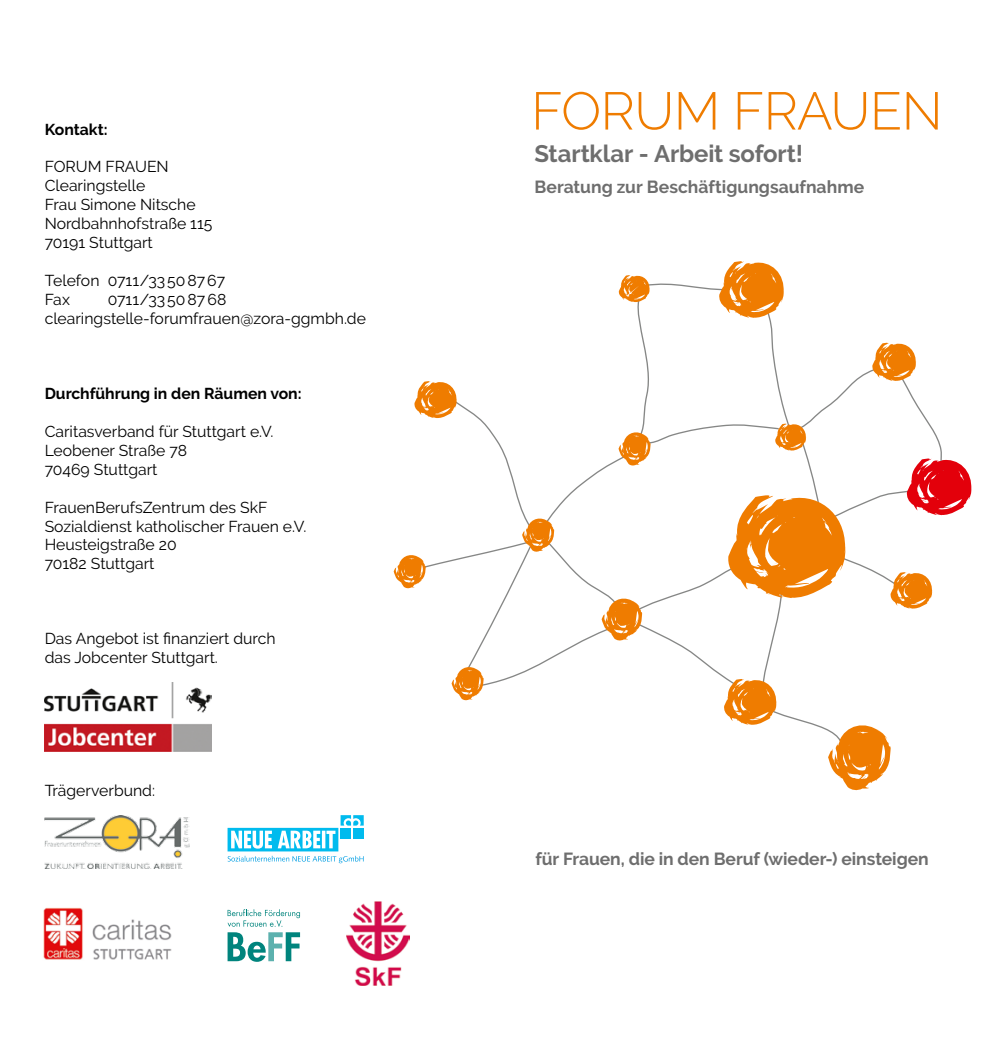
<style>
.page{position:relative;width:983px;height:1042px;background:#fff}
.page>*{position:absolute;margin:0;border:0;box-sizing:border-box;transform-origin:0 0}
.t1{font:300 52.85px "Raleway";letter-spacing:-.01em;color:#ef7c00}
.t2{font:700 23.97px "Raleway";letter-spacing:-.01em;color:#6e6e6e}
.t3{font:700 17.5px "Raleway";color:#6e6e6e}
.t4{font:15.75px/18.9px "Raleway";color:#000}
.t5{font:700 15.75px "Raleway";color:#000}
</style>
<div class="page">
<img style="left:347px;top:901px;width:62px;height:85px">
<img style="left:45px;top:815px;width:145px;height:54px">
<svg style="left:227px;top:815px;width:136px;height:48px"></svg>
<img style="left:43px;top:907px;width:129px;height:53px">
<svg style="left:227px;top:909px;width:73px;height:53px"></svg>
<img style="left:45px;top:682px;width:167px;height:69px">
<svg style="left:393px;top:261px;width:579px;height:530px"></svg>
<p class="t5" style="left:45px;top:120px;width:64px">Kontakt:</p>
<p class="t4" style="left:45px;top:157px;width:126px">FORUM FRAUEN</p>
<p class="t4" style="left:45px;top:176px;width:102px">Clearingstelle</p>
<p class="t4" style="left:45px;top:195px;width:152px">Frau Simone Nitsche</p>
<p class="t4" style="left:45px;top:214px;width:169px">Nordbahnhofstraße 115</p>
<p class="t4" style="left:45px;top:233px;width:110px">70191 Stuttgart</p>
<p class="t4" style="left:45px;top:271px;width:182px">Telefon 0711/33508767</p>
<p class="t4" style="left:45px;top:290px;width:27px">Fax</p>
<p class="t4" style="left:108px;top:290px;width:120px">0711/33508768</p>
<p class="t4" style="left:45px;top:308px;width:323px">clearingstelle-forumfrauen@zora-ggmbh.de</p>
<p class="t5" style="left:45px;top:385px;width:258px">Durchführung in den Räumen von:</p>
<p class="t4" style="left:45px;top:422px;width:230px">Caritasverband für Stuttgart e.V.</p>
<p class="t4" style="left:45px;top:441px;width:144px">Leobener Straße 78</p>
<p class="t4" style="left:45px;top:460px;width:114px">70469 Stuttgart</p>
<p class="t4" style="left:45px;top:497px;width:263px">FrauenBerufsZentrum des SkF<br>Sozialdienst katholischer Frauen e.V.<br>Heusteigstraße 20<br>70182 Stuttgart</p>
<p class="t4" style="left:45px;top:628px;width:232px">Das Angebot ist finanziert durch</p>
<p class="t4" style="left:45px;top:647px;width:175px">das Jobcenter Stuttgart.</p>
<p class="t4" style="left:45px;top:781px;width:112px">Trägerverbund:</p>
<p class="t1" style="left:531px;top:80px;width:413px">FORUM FRAUEN</p>
<p class="t2" style="left:534px;top:140px;width:270px">Startklar - Arbeit sofort!</p>
<p class="t3" style="left:534px;top:177px;width:331px">Beratung zur Beschäftigungsaufnahme</p>
<p class="t3" style="left:535px;top:849px;width:395px">für Frauen, die in den Beruf (wieder-) einsteigen</p>
</div>
